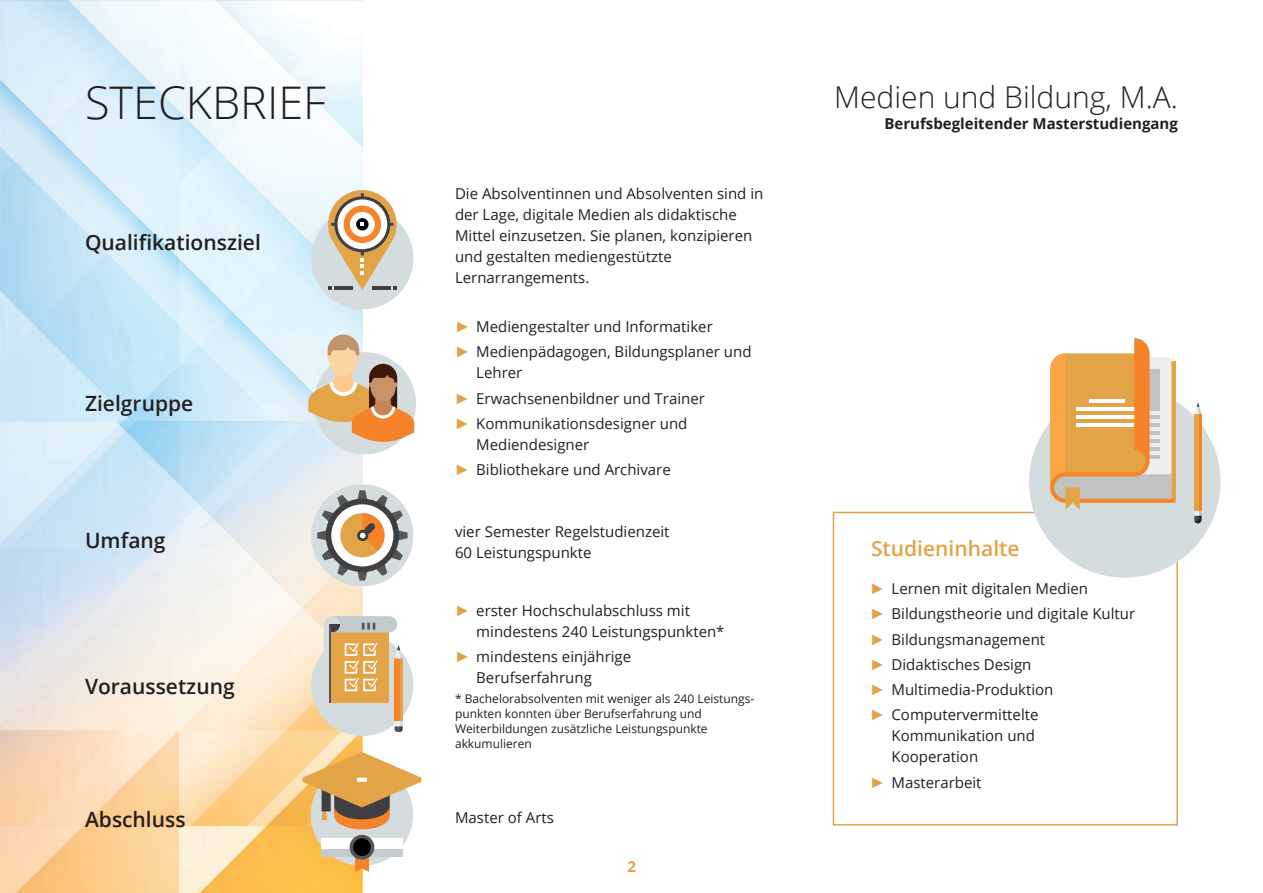
<style>
.page{position:relative;width:1263px;height:893px;background:#fff}
.page>*{position:absolute;margin:0;border:0;box-sizing:border-box;transform-origin:0 0}
.t1{font:300 45px "Open Sans";color:#231f20}
.t2{font:300 30px "Open Sans";color:#231f20}
.t3{font:600 21px "Open Sans";color:#231f20}
.t4{font:600 21px "Open Sans";color:#e3a247}
.t5{font:15px/25.2px "Open Sans";color:#231f20}
.t6{font:700 15px "Open Sans";color:#231f20}
.t7{font:700 15px "Open Sans";color:#e3a247}
.t8{font:12px/15px "Open Sans";color:#231f20}
.s1{font-family:"Arial";color:#e3a247}
</style>
<div class="page">
<div style="left:833px;top:512px;width:345px;height:314px;background:#fff;border:2px solid #e3a247"></div>
<img style="left:0;top:0;width:362px;height:893px">
<div style="left:314px;top:352px;width:102px;height:102px;background:#d4dcde;border-radius:50%"></div>
<svg style="left:308px;top:334px;width:106px;height:108px"></svg>
<div style="left:311px;top:484px;width:102px;height:102px;background:#d4dcde;border-radius:50%"></div>
<svg style="left:322px;top:495px;width:29px;height:29px"></svg>
<svg style="left:317px;top:530px;width:9px;height:11px"></svg>
<svg style="left:322px;top:547px;width:29px;height:29px"></svg>
<div style="left:326px;top:499px;width:73px;height:73px;background:#3f3f41;border-radius:50%"></div>
<div style="left:331px;top:504px;width:62px;height:62px;background:#fff;border-radius:50%"></div>
<div style="left:340px;top:513px;width:44px;height:44px;background:#e3a347;border-radius:50%"></div>
<svg style="left:357px;top:490px;width:51px;height:91px"></svg>
<div style="left:311px;top:634px;width:102px;height:102px;background:#d4dcde;border-radius:50%"></div>
<hr style="left:400px;top:658px;width:3px;height:63px;background:#e3a347">
<div style="left:394px;top:658px;width:6px;height:63px;background:#f5832a"></div>
<svg style="left:394px;top:721px;width:9px;height:11px"></svg>
<svg style="left:329px;top:691px;width:3px;height:12px"></svg>
<div style="left:332px;top:632px;width:57px;height:71px;background:#e3a347"></div>
<svg style="left:324px;top:616px;width:79px;height:75px"></svg>
<div style="left:1029px;top:386px;width:191px;height:192px;background:#d4dcde;border-radius:50%"></div>
<svg style="left:1050px;top:338px;width:125px;height:172px;background:#e6ba85"></svg>
<div style="left:1194px;top:414px;width:7px;height:98px;background:#e3a347"></div>
<hr style="left:1199px;top:414px;width:2px;height:98px;background:#f5832a">
<svg style="left:1195px;top:402px;width:6px;height:12px"></svg>
<svg style="left:1194px;top:512px;width:7px;height:11px"></svg>
<div style="left:311px;top:763px;width:102px;height:103px;background:#d4dcde;border-radius:50%"></div>
<svg style="left:302px;top:752px;width:119px;height:77px"></svg>
<svg style="left:357px;top:778px;width:10px;height:4px"></svg>
<div style="left:321px;top:838px;width:82px;height:18px;background:#fff"></div>
<div style="left:321px;top:849px;width:82px;height:7px;background:#c3cbce"></div>
<svg style="left:355px;top:858px;width:14px;height:14px"></svg>
<div style="left:350px;top:835px;width:24px;height:25px;background:#555658;border-radius:50%"></div>
<div style="left:353px;top:838px;width:18px;height:18px;background:#000001;border-radius:50%"></div>
<div style="left:311px;top:207px;width:102px;height:102px;background:#d4dcde;border-radius:50%"></div>
<svg style="left:328px;top:190px;width:69px;height:100px"></svg>
<h1 class="t1" style="left:85px;top:72px;width:242px">STECKBRIEF</h1>
<h3 class="t3" style="left:85px;top:228px;width:177px">Qualifikationsziel</h3>
<h3 class="t3" style="left:85px;top:389px;width:110px">Zielgruppe</h3>
<h3 class="t3" style="left:85px;top:526px;width:82px">Umfang</h3>
<h3 class="t3" style="left:85px;top:672px;width:151px">Voraussetzung</h3>
<h3 class="t3" style="left:85px;top:805px;width:102px">Abschluss</h3>
<p class="t5" style="left:455px;top:183px;width:310px;line-height:21px">Die Absolventinnen und Absolventen sind in der Lage, digitale Medien als didaktische Mittel einzusetzen. Sie planen, konzipieren und gestalten mediengestützte Lernarrangements.</p>
<p class="t5" style="left:455px;top:314px;width:298px"><span class="s1">►</span> Mediengestalter und Informatiker<br><span class="s1">►</span> Medienpädagogen, Bildungsplaner und</p>
<p class="t5" style="left:455px;top:360px;width:251px;text-indent:21px">Lehrer<br><span class="s1">►</span> Erwachsenenbildner und Trainer <span class="s1">►</span> Kommunikationsdesigner und</p>
<p class="t5" style="left:455px;top:431px;width:217px;text-indent:21px">Mediendesigner<br><span class="s1">►</span> Bibliothekare und Archivare</p>
<p class="t5" style="left:455px;top:521px;width:216px;line-height:21px">vier Semester Regelstudienzeit<br>60 Leistungspunkte</p>
<p class="t5" style="left:476px;top:600px;width:250px;line-height:21px;text-indent:-21px"><span class="s1">►</span> erster Hochschulabschluss mit mindestens 240 Leistungspunkten*</p>
<p class="t5" style="left:476px;top:646px;width:157px;line-height:21px;text-indent:-21px"><span class="s1">►</span> mindestens einjährige<br>Berufserfahrung</p>
<p class="t8" style="left:455px;top:690px;width:301px">* Bachelorabsolventen mit weniger als 240 Leistungs&shy;punkten konnten über Berufserfahrung und Weiterbildungen zusätzliche Leistungspunkte akkumulieren</p>
<p class="t5" style="left:455px;top:804px;width:100px">Master of Arts</p>
<p class="t7" style="left:627px;top:856px;width:10px">2</p>
<h2 class="t2" style="left:834px;top:77px;width:345px">Medien und Bildung, M.A.</h2>
<p class="t6" style="left:884px;top:113px;width:295px">Berufsbegleitender Masterstudiengang</p>
<h3 class="t4" style="left:871px;top:534px;width:150px">Studieninhalte</h3>
<p class="t5" style="left:870px;top:576px;width:266px"><span class="s1">►</span> Lernen mit digitalen Medien<br><span class="s1">►</span> Bildungstheorie und digitale Kultur <span class="s1">►</span> Bildungsmanagement<br><span class="s1">►</span> Didaktisches Design<br><span class="s1">►</span> Multimedia-Produktion<br><span class="s1">►</span> Computervermittelte</p>
<p class="t5" style="left:891px;top:725px;width:145px;line-height:21px">Kommunikation und<br>Kooperation</p>
<p class="t5" style="left:870px;top:769px;width:113px"><span class="s1">►</span> Masterarbeit</p>
</div>
